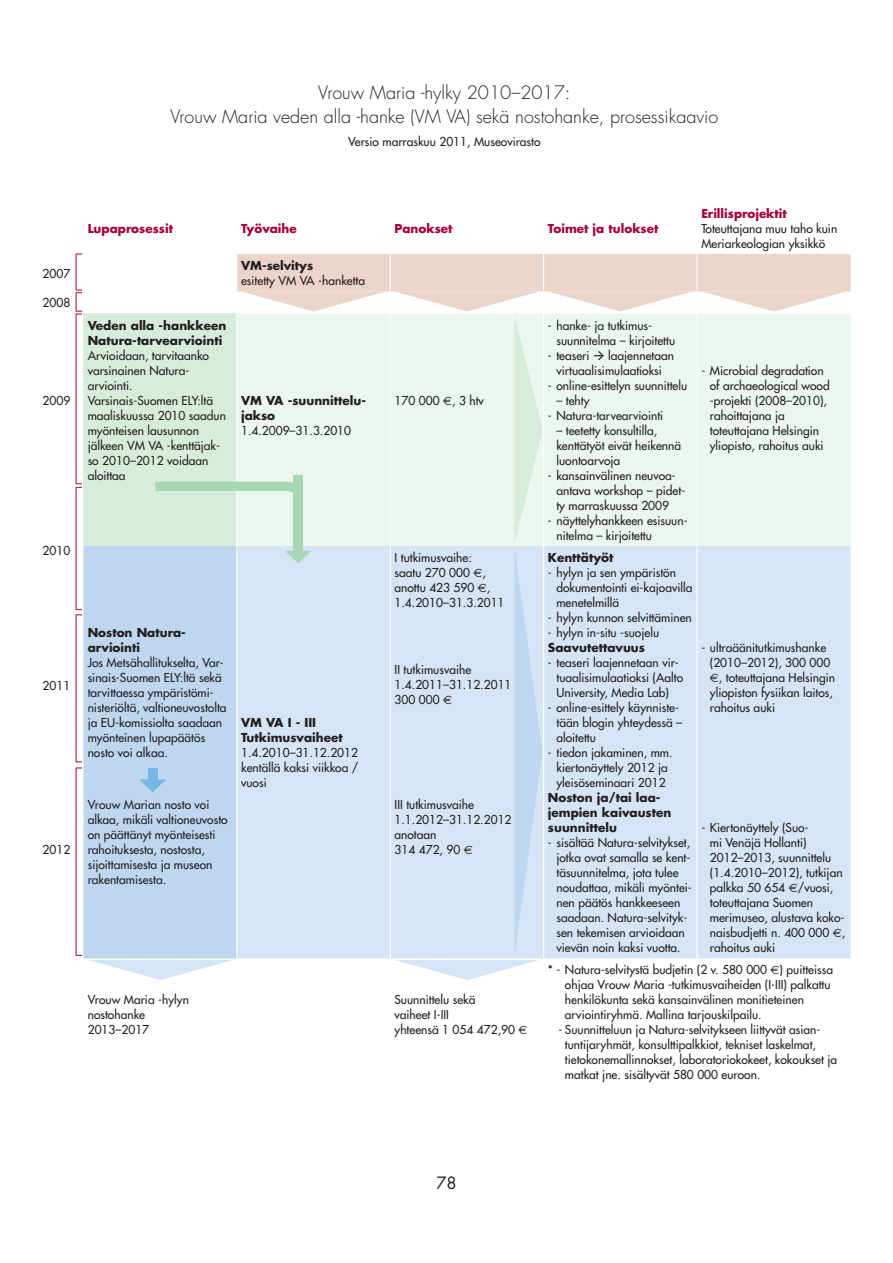
<style>
.page{position:relative;width:893px;height:1263px;background:#fff}
.page>*{position:absolute;margin:0;border:0;box-sizing:border-box;transform-origin:0 0}
.t1{font:300 18px/24px "Futura";color:#231f20;text-align:center}
.t2{font:16.5px "Futura";color:#231f20}
.t3{font:12px/15px "Futura";color:#231f20}
.t4{font:700 12px/15px "Futura";color:#231f20}
.t5{font:700 12px "Futura";color:#a50134}
.s1{font-family:"Euro Sans"}
</style>
<div class="page">
<div style="left:83px;top:314px;width:154px;height:232px;background:#d8ecdb"></div>
<svg style="left:83px;top:546px;width:5px;height:412px;background:#c3daf0"></svg>
<hr style="left:76px;top:254px;width:1px;height:36px;background:#a50134">
<hr style="left:76px;top:314px;width:1px;height:170px;background:#a50134">
<svg style="left:76px;top:290px;width:6px;height:25px"></svg>
<hr style="left:76px;top:487px;width:1px;height:123px;background:#a50134">
<svg style="left:76px;top:483px;width:6px;height:5px"></svg>
<hr style="left:76px;top:614px;width:1px;height:148px;background:#a50134">
<svg style="left:76px;top:609px;width:6px;height:6px"></svg>
<hr style="left:76px;top:768px;width:1px;height:188px;background:#a50134">
<svg style="left:88px;top:254px;width:762px;height:726px;background:#dbe8ee"></svg>
<h1 class="t1" style="left:170px;top:81px;width:549px">Vrouw Maria -hylky 2010–2017:<br>Vrouw Maria veden alla -hanke (VM VA) sekä nostohanke, prosessikaavio</h1>
<p class="t3" style="left:348px;top:134px;width:194px">Versio marraskuu 2011, Museovirasto</p>
<p class="t5" style="left:88px;top:220px;width:87px">Lupaprosessit</p>
<p class="t5" style="left:241px;top:220px;width:57px">Työvaihe</p>
<p class="t5" style="left:394px;top:220px;width:60px">Panokset</p>
<p class="t5" style="left:548px;top:220px;width:112px">Toimet ja tulokset</p>
<p class="t3" style="left:43px;top:265px;width:29px">2007</p>
<p class="t4" style="left:241px;top:258px;width:74px">VM-selvitys</p>
<p class="t3" style="left:241px;top:273px;width:126px">esitetty VM VA -hanketta</p>
<p class="t3" style="left:43px;top:295px;width:29px">2008</p>
<p class="t3" style="left:43px;top:393px;width:29px">2009</p>
<p class="t4" style="left:88px;top:317px;width:140px">Veden alla -hankkeen<br>Natura-tarvearviointi</p>
<p class="t3" style="left:88px;top:348px;width:140px">Arvioidaan, tarvitaanko varsinainen Natura&shy;arviointi.<br>Varsinais-Suomen ELY:ltä maaliskuussa 2010 saadun myönteisen lausunnon jälkeen VM VA -kenttäjak&shy;so 2010–2012 voidaan aloittaa</p>
<p class="t4" style="left:241px;top:392px;width:126px">VM VA -suunnittelu&shy;jakso</p>
<p class="t3" style="left:241px;top:423px;width:112px">1.4.2009–31.3.2010</p>
<p class="t3" style="left:394px;top:393px;width:91px">170 000 <span class="s1">€</span>, 3 htv</p>
<p class="t3" style="left:556px;top:318px;width:120px;text-indent:-9px">- hanke- ja tutkimus&shy;suunnitelma – kirjoitettu</p>
<p class="t3" style="left:548px;top:348px;width:128px;text-align:center">- teaseri → laajennetaan virtuaalisimulaatioksi</p>
<p class="t3" style="left:548px;top:378px;width:141px">- online-esittelyn suunnittelu</p>
<p class="t3" style="left:556px;top:393px;width:35px">– tehty</p>
<p class="t3" style="left:548px;top:408px;width:117px">- Natura-tarvearviointi</p>
<p class="t3" style="left:556px;top:423px;width:126px">– teetetty konsultilla, kenttätyöt eivät heikennä luontoarvoja</p>
<p class="t3" style="left:556px;top:468px;width:130px;text-indent:-9px">- kansainvälinen neuvoa&shy;antava workshop – pidet&shy;ty marraskuussa 2009</p>
<p class="t3" style="left:556px;top:513px;width:133px;text-indent:-9px">- näyttelyhankkeen esisuun&shy;nitelma – kirjoitettu</p>
<p class="t3" style="left:43px;top:543px;width:29px">2010</p>
<p class="t3" style="left:43px;top:678px;width:29px">2011</p>
<p class="t3" style="left:43px;top:842px;width:29px">2012</p>
<p class="t3" style="left:395px;top:550px;width:112px">I tutkimusvaihe:<br>saatu 270 000 <span class="s1">€</span>, anottu 423 590 <span class="s1">€</span>,<br>1.4.2010–31.3.2011</p>
<p class="t4" style="left:548px;top:550px;width:67px">Kenttätyöt</p>
<p class="t3" style="left:556px;top:565px;width:137px;text-indent:-9px">- hylyn ja sen ympäristön dokumentointi ei-kajoavilla menetelmillä</p>
<p class="t3" style="left:548px;top:610px;width:145px">- hylyn kunnon selvittäminen</p>
<p class="t3" style="left:548px;top:625px;width:113px">- hylyn in-situ -suojelu</p>
<p class="t4" style="left:548px;top:640px;width:99px">Saavutettavuus</p>
<p class="t3" style="left:556px;top:655px;width:128px;text-indent:-9px">- teaseri laajennetaan vir&shy;tuaalisimulaatioksi (Aalto<br>University, Media Lab)</p>
<p class="t3" style="left:556px;top:700px;width:127px;text-indent:-9px">- online-esittely käynniste&shy;tään blogin yhteydessä – aloitettu</p>
<p class="t3" style="left:548px;top:745px;width:126px;text-align:center">- tiedon jakaminen, mm. kiertonäyttely 2012 ja yleisöseminaari 2012</p>
<p class="t4" style="left:548px;top:790px;width:125px">Noston ja/tai laa&shy;jempien kaivausten suunnittelu</p>
<p class="t3" style="left:556px;top:835px;width:137px;text-indent:-9px">- sisältää Natura-selvitykset, jotka ovat samalla se kent&shy;täsuunnitelma, jota tulee noudattaa, mikäli myöntei&shy;nen päätös hankkeeseen saadaan. Natura-selvityk&shy;sen tekemisen arvioidaan vievän noin kaksi vuotta.</p>
<p class="t4" style="left:88px;top:625px;width:100px">Noston Natura&shy;arviointi</p>
<p class="t3" style="left:88px;top:655px;width:140px">Jos Metsähallitukselta, Var&shy;sinais-Suomen ELY:ltä sekä tarvittaessa ympäristömi&shy;nisteriöltä, valtioneuvostolta ja EU-komissiolta saadaan myönteinen lupapäätös nosto voi alkaa.</p>
<p class="t3" style="left:395px;top:662px;width:118px">II tutkimusvaihe<br>1.4.2011–31.12.2011<br>300 000 <span class="s1">€</span></p>
<p class="t4" style="left:241px;top:715px;width:103px">VM VA I - III<br>Tutkimusvaiheet</p>
<p class="t3" style="left:241px;top:745px;width:119px;text-align:justify">1.4.2010–31.12.2012 kentällä kaksi viikkoa / vuosi</p>
<p class="t3" style="left:88px;top:797px;width:141px">Vrouw Marian nosto voi alkaa, mikäli valtioneuvosto on päättänyt myönteisesti rahoituksesta, nostosta, sijoittamisesta ja museon rakentamisesta.</p>
<p class="t3" style="left:395px;top:797px;width:118px">III tutkimusvaihe<br>1.1.2012–31.12.2012 anotaan<br>314 472, 90 <span class="s1">€</span></p>
<p class="t5" style="left:701px;top:205px;width:87px">Erillisprojektit</p>
<p class="t3" style="left:701px;top:221px;width:137px">Toteuttajana muu taho kuin<br>Meriarkeologian yksikkö</p>
<p class="t3" style="left:710px;top:363px;width:121px;text-indent:-9px">- Microbial degradation of archaeological wood -projekti (2008–2010), rahoittajana ja toteuttajana Helsingin yliopisto, rahoitus auki</p>
<p class="t3" style="left:710px;top:640px;width:127px;text-indent:-9px">- ultraäänitutkimushanke (2010–2012), 300 000 <span class="s1">€</span>, toteuttajana Helsingin yliopiston fysiikan laitos, rahoitus auki</p>
<p class="t3" style="left:710px;top:820px;width:137px;text-indent:-9px">- Kiertonäyttely (Suo-<br>mi Venäjä Hollanti)<br>2012–2013, suunnittelu (1.4.2010–2012), tutkijan palkka 50 654 <span class="s1">€</span>/vuosi, toteuttajana Suomen merimuseo, alustava koko&shy;naisbudjetti n. 400 000 <span class="s1">€</span>, rahoitus auki</p>
<p class="t3" style="left:88px;top:992px;width:103px">Vrouw Maria -hylyn nostohanke<br>2013–2017</p>
<p class="t3" style="left:395px;top:992px;width:134px">Suunnittelu sekä<br>vaiheet I-III<br>yhteensä 1 054 472,90 <span class="s1">€</span></p>
<p class="t3" style="left:565px;top:962px;width:270px;text-indent:-17px">* - Natura-selvitystä budjetin (2 v. 580 000 <span class="s1">€</span>) puitteissa ohjaa Vrouw Maria -tutkimusvaiheiden (I-III) palkattu henkilökunta sekä kansainvälinen monitieteinen arviointiryhmä. Mallina tarjouskilpailu.</p>
<p class="t3" style="left:565px;top:1022px;width:274px;text-indent:-7px">- Suunnitteluun ja Natura-selvitykseen liittyvät asian&shy;tuntijaryhmät, konsulttipalkkiot, tekniset laskelmat, tietokonemallinnokset, laboratoriokokeet, kokoukset ja matkat jne. sisältyvät 580 000 euroon.</p>
<h2 class="t2" style="left:436px;top:1172px;width:22px">78</h2>
</div>
